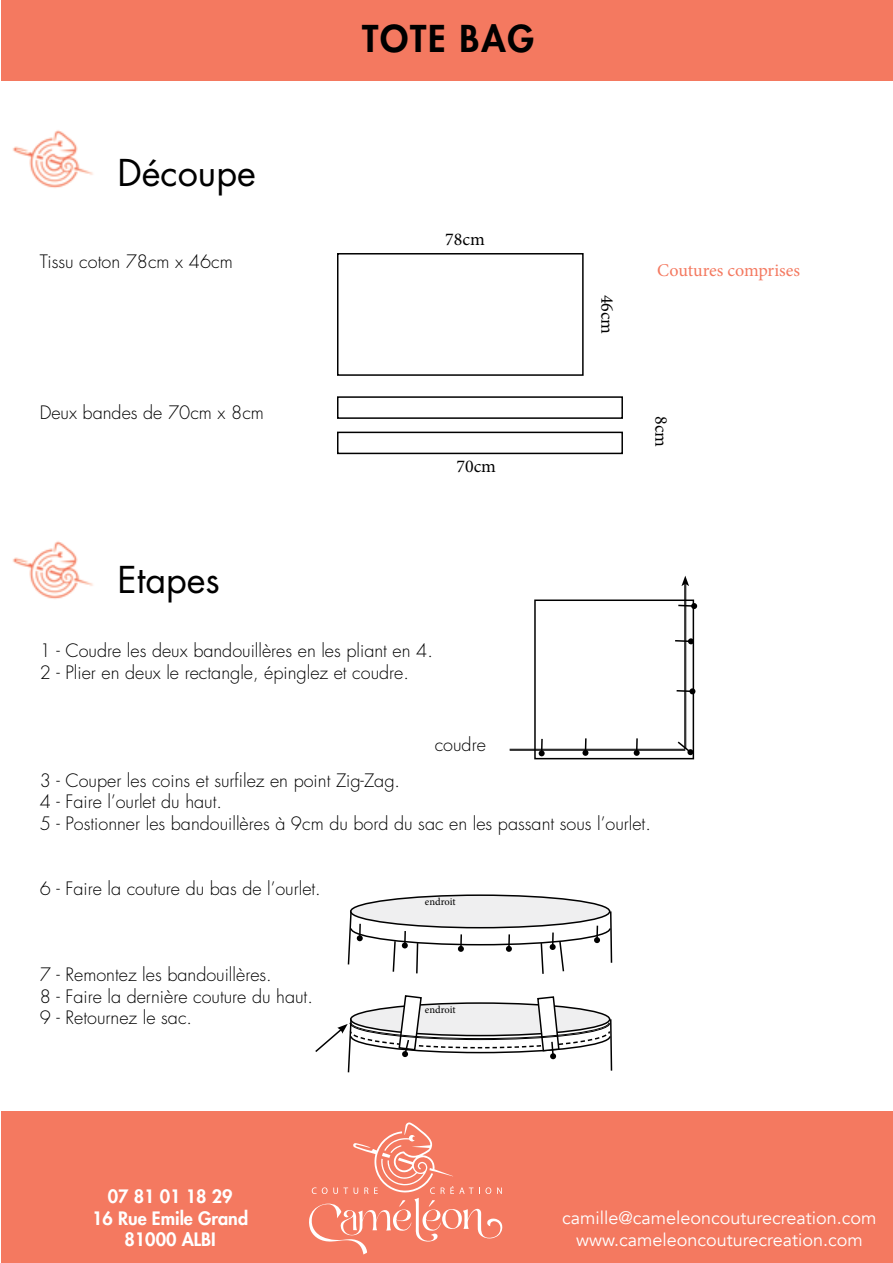
<style>
.page{position:relative;width:893px;height:1263px;background:#fff}
.page>*{position:absolute;margin:0;border:0;box-sizing:border-box;transform-origin:0 0}
.t1{font:36px "Futura";color:#000}
.t2{font:800 36px "Futura CE";letter-spacing:.05em;color:#000}
.t3{font:300 18px/21.6px "Futura";color:#000}
.t4{font:18px/21.6px "Avenir";color:#fff;text-align:center}
.t5{font:800 18px/21.6px "Futura";color:#fff;text-align:center}
.t6{font:18px "Minion Pro";letter-spacing:-.005em;color:#f47960}
.t7{font:18px "Minion Pro";color:#000}
.t8{font:10.5px "Minion Pro";letter-spacing:-.01em;color:#000}
</style>
<div class="page">
<div style="left:1px;top:0;width:891px;height:1263px;background:#f47960"></div>
<div style="left:0;top:82px;width:893px;height:1029px;background:#fff"></div>
<svg style="left:309px;top:1122px;width:194px;height:132px"></svg>
<img style="left:12px;top:541px;width:81px;height:58px">
<img style="left:12px;top:130px;width:81px;height:58px">
<div style="left:337px;top:432px;width:286px;height:22px;border:2px solid #000"></div>
<div style="left:337px;top:396px;width:286px;height:23px;border:2px solid #000"></div>
<div style="left:337px;top:253px;width:247px;height:123px;border:2px solid #000"></div>
<div style="left:534px;top:599px;width:160px;height:160px;border:2px solid #000"></div>
<svg style="left:539px;top:739px;width:6px;height:17px"></svg>
<svg style="left:676px;top:740px;width:18px;height:15px"></svg>
<svg style="left:678px;top:603px;width:19px;height:6px"></svg>
<hr style="left:510px;top:749px;width:175px;height:1px;background:#000">
<hr style="left:510px;top:750px;width:175px;height:1px;background:#000">
<hr style="left:684px;top:584px;width:1px;height:165px;background:#000">
<hr style="left:685px;top:584px;width:1px;height:165px;background:#000">
<svg style="left:681px;top:576px;width:8px;height:10px"></svg>
<svg style="left:582px;top:738px;width:6px;height:18px"></svg>
<svg style="left:634px;top:738px;width:6px;height:18px"></svg>
<svg style="left:675px;top:638px;width:19px;height:6px"></svg>
<svg style="left:676px;top:688px;width:19px;height:6px"></svg>
<div style="left:351px;top:895px;width:259px;height:33px;background:#efeff0;border-radius:50%"></div>
<div style="left:350px;top:894px;width:260px;height:34px;border:2px solid #000;border-radius:50%"></div>
<svg style="left:347px;top:910px;width:266px;height:64px"></svg>
<svg style="left:315px;top:995px;width:298px;height:78px"></svg>
<h1 class="t1" style="left:117px;top:149px;width:140px">Découpe</h1>
<p class="t3" style="left:40px;top:251px;width:195px">Tissu coton 78cm x 46cm</p>
<p class="t3" style="left:40px;top:402px;width:226px">Deux bandes de 70cm x 8cm</p>
<h1 class="t1" style="left:117px;top:557px;width:104px">Etapes</h1>
<h1 class="t2" style="left:362px;top:13px;width:174px">TOTE BAG</h1>
<p class="t7" style="left:445px;top:227px;width:41px">78cm</p>
<p class="t7" style="left:456px;top:454px;width:41px">70cm</p>
<p class="t3" style="left:40px;top:640px;width:395px">1 - Coudre les deux bandouillères en les pliant en 4.<br>2 - Plier en deux le rectangle, épinglez et coudre.</p>
<p class="t3" style="left:435px;top:734px;width:53px">coudre</p>
<p class="t7" style="left:619px;top:295px;width:41px;rotate:90deg">46cm</p>
<p class="t6" style="left:657px;top:259px;width:144px">Coutures comprises</p>
<p class="t7" style="left:673px;top:416px;width:32px;rotate:90deg">8cm</p>
<p class="t3" style="left:40px;top:770px;width:613px">3 - Couper les coins et surfilez en point Zig-Zag.<br>4 - Faire l’ourlet du haut.<br>5 - Postionner les bandouillères à 9cm du bord du sac en les passant sous l’ourlet.</p>
<p class="t3" style="left:40px;top:878px;width:283px">6 - Faire la couture du bas de l’ourlet.</p>
<p class="t3" style="left:40px;top:964px;width:275px">7 - Remontez les bandouillères.<br>8 - Faire la dernière couture du haut.<br>9 - Retournez le sac.</p>
<p class="t5" style="left:92px;top:1185px;width:158px">07 81 01 18 29<br>16 Rue Emile Grand<br>81000 ALBI</p>
<p class="t8" style="left:425px;top:895px;width:32px">endroit</p>
<p class="t8" style="left:425px;top:1002px;width:32px">endroit</p>
<p class="t4" style="left:562px;top:1207px;width:316px">camille@cameleoncouturecreation.com www.cameleoncouturecreation.com</p>
</div>
